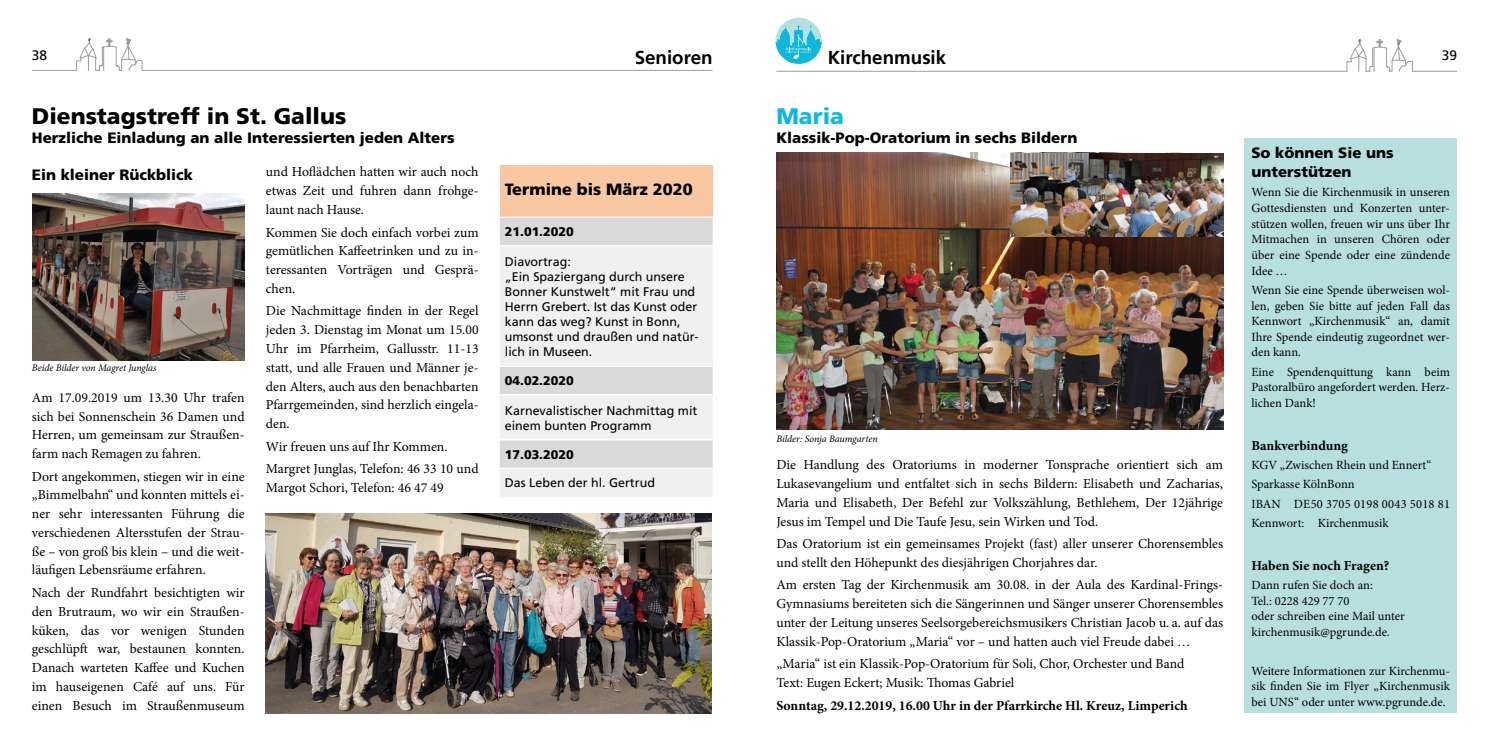
<style>
.page{position:relative;width:1489px;height:745px;background:#fff}
.page>*{position:absolute;margin:0;border:0;box-sizing:border-box;transform-origin:0 0}
.t1{font:900 22.5px "Frutiger";color:#000}
.t2{font:900 22.5px "Frutiger";color:#0fb8db}
.t3{font:700 18.75px "Frutiger";color:#000}
.t4{font:900 16.25px "Frutiger";color:#000}
.t5{font:900 15px/19.4px "Frutiger";color:#000}
.t6{font:13.75px/18.8px "Minion Pro";color:#000;text-align:justify}
.t7{font:700 13.75px "Minion Pro";color:#000}
.t8{font:13.75px "Frutiger";color:#000}
.t9{font:12.5px/15.6px "Minion Pro";color:#000;text-align:justify}
.t10{font:12.5px/15px "Frutiger";color:#000}
.t11{font:900 12.5px "Frutiger";color:#000}
.t12{font:italic 10px "Minion Pro";letter-spacing:-.005em;color:#000}
</style>
<div class="page">
<svg style="left:32px;top:38px;width:680px;height:33px"></svg>
<svg style="left:775px;top:18px;width:681px;height:54px"></svg>
<img style="left:776px;top:152px;width:447px;height:277px">
<img style="left:1010px;top:153px;width:212px;height:84px">
<div style="left:1244px;top:138px;width:212px;height:574px;background:#b7dfe0"></div>
<img style="left:266px;top:513px;width:445px;height:199px">
<img style="left:32px;top:194px;width:212px;height:166px">
<div style="left:500px;top:165px;width:212px;height:52px;background:#fac7a3"></div>
<div style="left:500px;top:218px;width:212px;height:27px;background:#dadada"></div>
<svg style="left:500px;top:247px;width:212px;height:249px;fill:#f0f0f0"></svg>
<hr style="left:500px;top:216px;width:212px;height:2px;background:#fff">
<hr style="left:500px;top:365px;width:212px;height:2px;background:#fff">
<hr style="left:500px;top:394px;width:212px;height:1px;background:#fff">
<hr style="left:500px;top:439px;width:212px;height:1px;background:#fff">
<hr style="left:500px;top:467px;width:212px;height:1px;background:#fff">
<p class="t8" style="left:32px;top:47px;width:17px">38</p>
<h2 class="t3" style="left:634px;top:47px;width:79px">Senioren</h2>
<h2 class="t3" style="left:827px;top:46px;width:120px">Kirchenmusik</h2>
<p class="t8" style="left:1441px;top:47px;width:17px">39</p>
<h1 class="t1" style="left:32px;top:102px;width:316px">Dienstagstreff in St. Gallus</h1>
<p class="t5" style="left:32px;top:127px;width:424px">Herzliche Einladung an alle Interessierten jeden Alters</p>
<p class="t6" style="left:266px;top:163px;width:214px">und Hoflädchen hatten wir auch noch etwas Zeit und fuhren dann frohge&shy;launt nach Hause.</p>
<p class="t6" style="left:266px;top:223px;width:214px">Kommen Sie doch einfach vorbei zum gemütlichen Kaffeetrinken und zu in&shy;teressanten Vorträgen und Gesprä&shy;chen.</p>
<p class="t6" style="left:266px;top:301px;width:214px">Die Nachmittage finden in der Regel jeden 3. Dienstag im Monat um 15.00<br>Uhr im Pfarrheim, Gallusstr. 11-13 statt, und alle Frauen und Männer je&shy;den Alters, auch aus den benachbarten Pfarrgemeinden, sind herzlich eingela&shy;den.</p>
<p class="t6" style="left:266px;top:434px;width:214px;line-height:22.5px">Wir freuen uns auf Ihr Kommen.<br>Margret Junglas, Telefon: 46 33 10 und</p>
<p class="t6" style="left:266px;top:478px;width:179px">Margot Schori, Telefon: 46 47 49</p>
<p class="t5" style="left:32px;top:165px;width:162px">Ein kleiner Rückblick</p>
<p class="t12" style="left:32px;top:360px;width:126px">Beide Bilder von Magret Junglas</p>
<p class="t6" style="left:32px;top:388px;width:214px">Am 17.09.2019 um 13.30 Uhr trafen sich bei Sonnenschein 36 Damen und Herren, um gemeinsam zur Straußen&shy;farm nach Remagen zu fahren.</p>
<p class="t6" style="left:32px;top:466px;width:214px">Dort angekommen, stiegen wir in eine „Bimmelbahn“ und konnten mittels ei&shy;ner sehr interessanten Führung die verschiedenen Altersstufen der Strau&shy;ße – von groß bis klein – und die weit&shy;läufigen Lebensräume erfahren.</p>
<p class="t6" style="left:32px;top:583px;width:214px">Nach der Rundfahrt besichtigten wir den Brutraum, wo wir ein Straußen&shy;küken, das vor wenigen Stunden geschlüpft war, bestaunen konnten.<br>Danach warteten Kaffee und Kuchen im hauseigenen Café auf uns. Für einen Besuch im Straußenmuseum</p>
<p class="t4" style="left:505px;top:179px;width:189px">Termine bis März 2020</p>
<p class="t11" style="left:505px;top:224px;width:70px">21.01.2020</p>
<p class="t10" style="left:505px;top:254px;width:195px">Diavortrag:<br>„Ein Spaziergang durch unsere<br>Bonner Kunstwelt“ mit Frau und<br>Herrn Grebert. Ist das Kunst oder kann das weg? Kunst in Bonn, umsonst und draußen und natür&shy;lich in Museen.</p>
<p class="t11" style="left:505px;top:373px;width:70px">04.02.2020</p>
<p class="t10" style="left:505px;top:402px;width:194px">Karnevalistischer Nachmittag mit einem bunten Programm</p>
<p class="t11" style="left:505px;top:446px;width:70px">17.03.2020</p>
<p class="t10" style="left:505px;top:475px;width:152px">Das Leben der hl. Gertrud</p>
<h1 class="t2" style="left:776px;top:102px;width:69px">Maria</h1>
<p class="t5" style="left:776px;top:127px;width:302px">Klassik-Pop-Oratorium in sechs Bildern</p>
<p class="t12" style="left:776px;top:431px;width:103px">Bilder: Sonja Baumgarten</p>
<p class="t6" style="left:776px;top:455px;width:448px">Die Handlung des Oratoriums in moderner Tonsprache orientiert sich am Lukasevangelium und entfaltet sich in sechs Bildern: Elisabeth und Zacharias, Maria und Elisabeth, Der Befehl zur Volkszählung, Bethlehem, Der 12jährige Jesus im Tempel und Die Taufe Jesu, sein Wirken und Tod.</p>
<p class="t6" style="left:776px;top:534px;width:448px">Das Oratorium ist ein gemeinsames Projekt (fast) aller unserer Chorensembles und stellt den Höhepunkt des diesjährigen Chorjahres dar.</p>
<p class="t6" style="left:776px;top:575px;width:448px">Am ersten Tag der Kirchenmusik am 30.08. in der Aula des Kardinal-Frings-Gymnasiums bereiteten sich die Sängerinnen und Sänger unserer Chorensembles unter der Leitung unseres Seelsorgebereichsmusikers Christian Jacob u. a. auf das Klassik-Pop-Oratorium „Maria“ vor – und hatten auch viel Freude dabei …</p>
<p class="t6" style="left:776px;top:654px;width:409px">„Maria“ ist ein Klassik-Pop-Oratorium für Soli, Chor, Orchester und Band<br>Text: Eugen Eckert; Musik: Thomas Gabriel</p>
<p class="t7" style="left:776px;top:695px;width:413px">Sonntag, 29.12.2019, 16.00 Uhr in der Pfarrkirche Hl. Kreuz, Limperich</p>
<p class="t5" style="left:1251px;top:142px;width:144px">So können Sie uns unterstützen</p>
<p class="t9" style="left:1251px;top:184px;width:200px">Wenn Sie die Kirchenmusik in unseren Gottesdiensten und Konzerten unter&shy;stützen wollen, freuen wir uns über Ihr Mitmachen in unseren Chören oder über eine Spende oder eine zündende Idee …</p>
<p class="t9" style="left:1251px;top:282px;width:200px">Wenn Sie eine Spende überweisen wol&shy;len, geben Sie bitte auf jeden Fall das Kennwort „Kirchenmusik“ an, damit Ihre Spende eindeutig zugeordnet wer&shy;den kann.</p>
<p class="t9" style="left:1251px;top:364px;width:200px">Eine Spendenquittung kann beim Pastoralbüro angefordert werden. Herz&shy;lichen Dank!</p>
<p class="t7" style="left:1251px;top:435px;width:98px">Bankverbindung</p>
<p class="t9" style="left:1251px;top:455px;width:200px;line-height:19.4px;text-align:left">KGV „Zwischen Rhein und Ennert“<br>Sparkasse KölnBonn<br>IBAN DE50 3705 0198 0043 5018 81<br>Kennwort: Kirchenmusik</p>
<p class="t7" style="left:1251px;top:555px;width:139px">Haben Sie noch Fragen?</p>
<p class="t9" style="left:1251px;top:577px;width:155px;text-align:left">Dann rufen Sie doch an:<br>Tel.: 0228 429 77 70<br>oder schreiben eine Mail unter kirchenmusik@pgrunde.de.</p>
<p class="t9" style="left:1251px;top:662px;width:200px">Weitere Informationen zur Kirchenmu&shy;sik finden Sie im Flyer „Kirchenmusik bei UNS“ oder unter www.pgrunde.de.</p>
</div>
